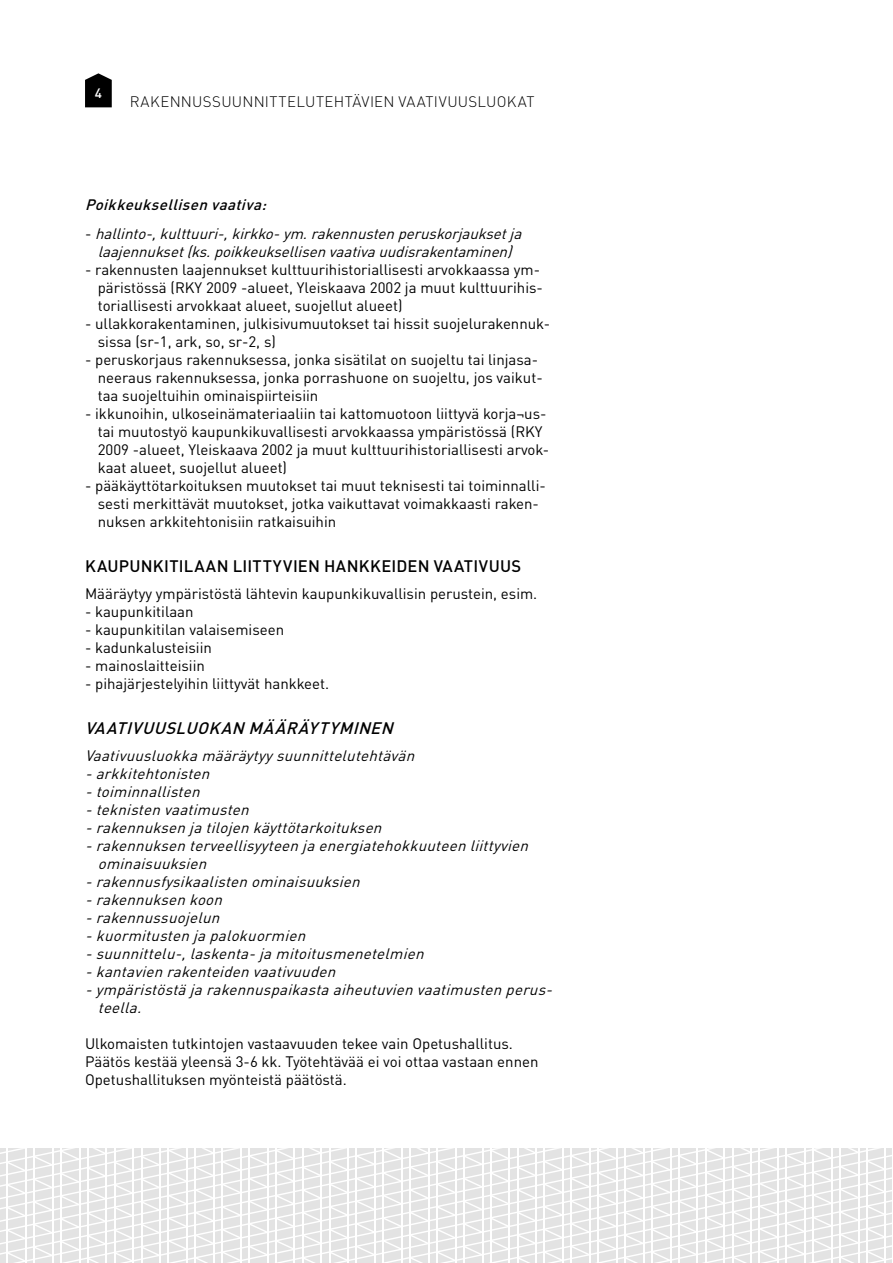
<style>
.page{position:relative;width:893px;height:1263px;background:#fff}
.page>*{position:absolute;margin:0;border:0;box-sizing:border-box;transform-origin:0 0}
.t1{font:500 16.5px "DINOT";letter-spacing:.02em;color:#000}
.t2{font:italic 500 16.5px "DINOT";color:#000}
.t3{font:15px/18px "DINOT";color:#000}
.t4{font:italic 15px/18px "DINOT";letter-spacing:.02em;color:#000;text-align:center}
.t5{font:300 15px "DINOT";letter-spacing:.02em;color:#000}
.t6{font:italic 500 15px "DINOT";color:#000}
.t7{font:500 13.5px "DINOT";color:#fff}
.s1{font-style:normal}
</style>
<div class="page">
<svg style="left:0;top:1148px;width:892px;height:115px"></svg>
<svg style="left:85px;top:73px;width:27px;height:34px"></svg>
<p class="t7" style="left:95px;top:84px;width:9px">4</p>
<p class="t5" style="left:130px;top:93px;width:406px">RAKENNUSSUUNNITTELUTEHTÄVIEN VAATIVUUSLUOKAT</p>
<p class="t6" style="left:85px;top:195px;width:187px">Poikkeuksellisen vaativa:</p>
<p class="t4" style="left:85px;top:224px;width:443px"><span class="s1">-</span> hallinto-,kulttuuri-,kirkko-ym.rakennustenperuskorjauksetja laajennukset(ks.poikkeuksellisenvaativauudisrakentaminen)</p>
<p class="t3" style="left:98px;top:260px;width:447px;text-indent:-13px">- rakennusten laajennukset kulttuurihistoriallisesti arvokkaassa ym&shy;päristössä (RKY 2009 -alueet, Yleiskaava 2002 ja muut kulttuurihis&shy;toriallisesti arvokkaat alueet, suojellut alueet)</p>
<p class="t3" style="left:98px;top:314px;width:454px;text-indent:-13px">- ullakkorakentaminen, julkisivumuutokset tai hissit suojelurakennuk&shy;sissa (sr-1, ark, so, sr-2, s)</p>
<p class="t3" style="left:98px;top:350px;width:446px;text-indent:-13px">- peruskorjaus rakennuksessa, jonka sisätilat on suojeltu tai linjasa&shy;neeraus rakennuksessa, jonka porrashuone on suojeltu, jos vaikut&shy;taa suojeltuihin ominaispiirteisiin</p>
<p class="t3" style="left:98px;top:404px;width:453px;text-indent:-13px">- ikkunoihin, ulkoseinämateriaaliin tai kattomuotoon liittyvä korja¬us&shy;tai muutostyö kaupunkikuvallisesti arvokkaassa ympäristössä (RKY 2009 -alueet, Yleiskaava 2002 ja muut kulttuurihistoriallisesti arvok&shy;kaat alueet, suojellut alueet)</p>
<p class="t3" style="left:98px;top:476px;width:449px;text-indent:-13px">- pääkäyttötarkoituksen muutokset tai muut teknisesti tai toiminnalli&shy;sesti merkittävät muutokset, jotka vaikuttavat voimakkaasti raken&shy;nuksen arkkitehtonisiin ratkaisuihin</p>
<p class="t1" style="left:85px;top:555px;width:438px">KAUPUNKITILAAN LIITTYVIEN HANKKEIDEN VAATIVUUS</p>
<p class="t3" style="left:85px;top:584px;width:454px">Määräytyy ympäristöstä lähtevin kaupunkikuvallisin perustein, esim.</p>
<p class="t3" style="left:85px;top:602px;width:110px">- kaupunkitilaan</p>
<p class="t3" style="left:85px;top:620px;width:201px">- kaupunkitilan valaisemiseen</p>
<p class="t3" style="left:85px;top:638px;width:128px">- kadunkalusteisiin</p>
<p class="t3" style="left:85px;top:656px;width:121px">- mainoslaitteisiin</p>
<p class="t3" style="left:85px;top:674px;width:246px">- pihajärjestelyihin liittyvät hankkeet.</p>
<p class="t2" style="left:85px;top:717px;width:314px">VAATIVUUSLUOKAN MÄÄRÄYTYMINEN</p>
<p class="t4" style="left:85px;top:746px;width:335px">Vaativuusluokkamääräytyysuunnittelutehtävän</p>
<p class="t4" style="left:85px;top:764px;width:131px">-arkkitehtonisten</p>
<p class="t4" style="left:85px;top:782px;width:121px">-toiminnallisten</p>
<p class="t4" style="left:85px;top:800px;width:170px">-teknisten vaatimusten</p>
<p class="t4" style="left:85px;top:818px;width:303px">-rakennuksen jatilojen käyttötarkoituksen</p>
<p class="t4" style="left:85px;top:836px;width:449px">-rakennuksen terveellisyyteen jaenergiatehokkuuteen liittyvien</p>
<p class="t4" style="left:98px;top:854px;width:115px">ominaisuuksien</p>
<p class="t4" style="left:85px;top:872px;width:281px">-rakennusfysikaalisten ominaisuuksien</p>
<p class="t4" style="left:85px;top:890px;width:143px">-rakennuksen koon</p>
<p class="t4" style="left:85px;top:908px;width:141px">-rakennussuojelun</p>
<p class="t4" style="left:85px;top:926px;width:226px">-kuormitusten japalokuormien</p>
<p class="t4" style="left:85px;top:944px;width:345px">-suunnittelu-,laskenta-jamitoitusmenetelmien</p>
<p class="t4" style="left:85px;top:962px;width:256px">-kantavien rakenteiden vaativuuden</p>
<p class="t4" style="left:85px;top:980px;width:473px">-ympäristöstäjarakennuspaikastaaiheutuvien vaatimusten perus-</p>
<p class="t4" style="left:98px;top:998px;width:50px">teella.</p>
<p class="t3" style="left:85px;top:1034px;width:455px">Ulkomaisten tutkintojen vastaavuuden tekee vain Opetushallitus.<br>Päätös kestää yleensä 3-6 kk. Työtehtävää ei voi ottaa vastaan ennen<br>Opetushallituksen myönteistä päätöstä.</p>
</div>
